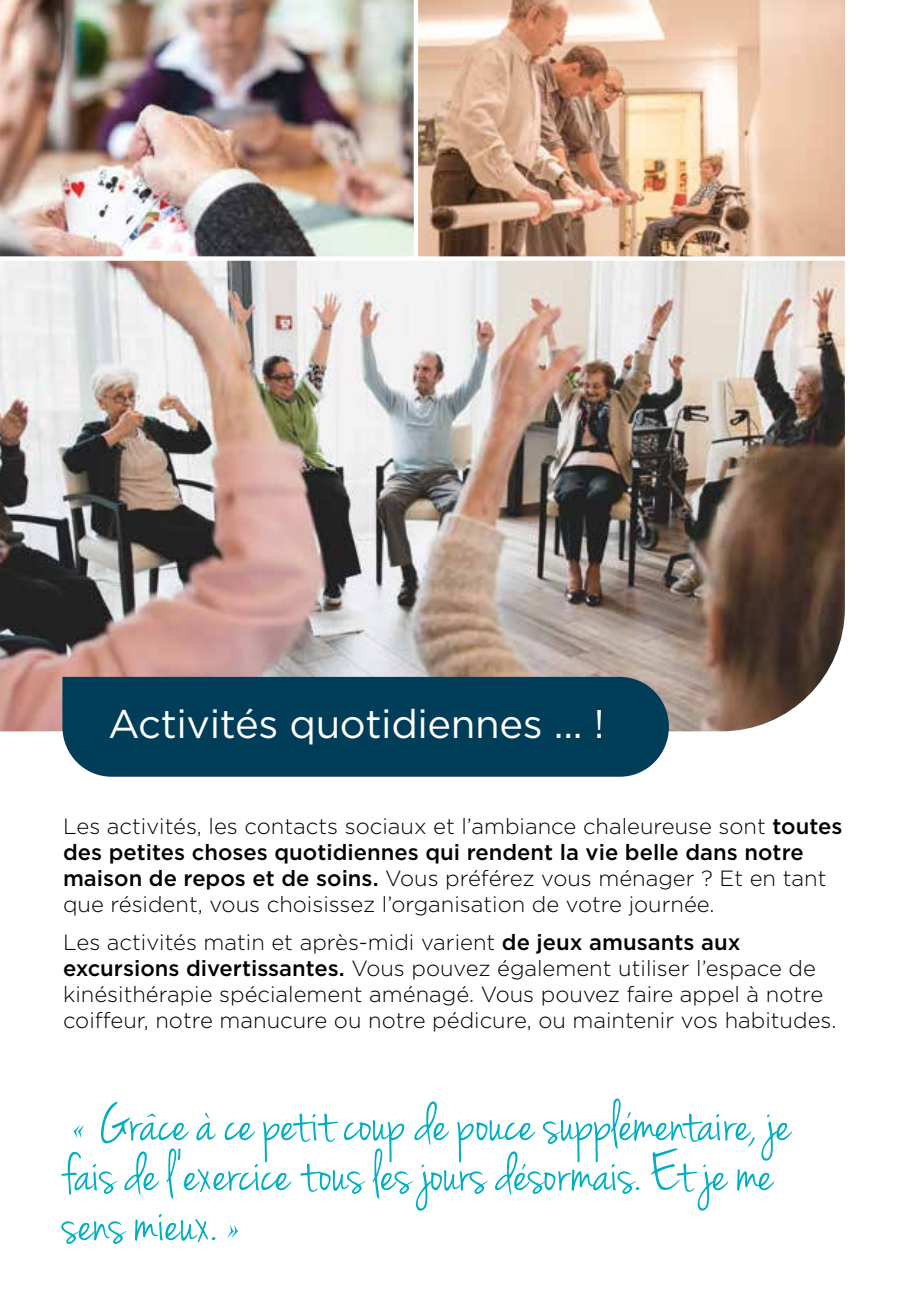
<style>
.page{position:relative;width:908px;height:1304px;background:#fff}
.page>*{position:absolute;margin:0;border:0;box-sizing:border-box;transform-origin:0 0}
.t1{font:70px "Savoye Let Plain";color:#00aec3}
.t2{font:60px/50px "Jenna Sue";color:#00aec3}
.t3{font:40px "Gotham";letter-spacing:-.01em;color:#fff}
.t4{font:300 22px/26px "Gotham";color:#000}
.s1{font-weight:500}
.s2{font-family:"Savoye Let Plain"}
</style>
<div class="page">
<img style="left:0;top:261px;width:844px;height:470px">
<img style="left:0;top:0;width:844px;height:256px">
<div style="left:413px;top:0;width:5px;height:259px;background:#fff"></div>
<div style="left:62px;top:677px;width:606px;height:100px;background:#003d58"></div>
<h3 class="t3" style="left:108px;top:698px;width:498px">Activités quotidiennes ... !</h3>
<p class="t4" style="left:63px;top:813px;width:780px">Les activités, les contacts sociaux et l’ambiance chaleureuse sont <span class="s1">toutes des petites choses quotidiennes qui rendent la vie belle dans notre maison de repos et de soins.</span> Vous préférez vous ménager ? Et en tant que résident, vous choisissez l’organisation de votre journée.</p>
<p class="t4" style="left:63px;top:928px;width:774px">Les activités matin et après-midi varient <span class="s1">de jeux amusants aux excursions divertissantes.</span> Vous pouvez également utiliser l’espace de kinésithérapie spécialement aménagé. Vous pouvez faire appel à notre coiffeur, notre manucure ou notre pédicure, ou maintenir vos habitudes.</p>
<h2 class="t2" style="left:62px;top:1101px;width:729px"><span class="s2">«</span> Grace a ce petit coup de pouce supplementaire, je fais de l’exercice tous les jours desormais. Et je me sens mieux. <span class="s2">»</span></h2>
<h1 class="t1" style="left:143px;top:1079px;width:18px">^</h1>
</div>
